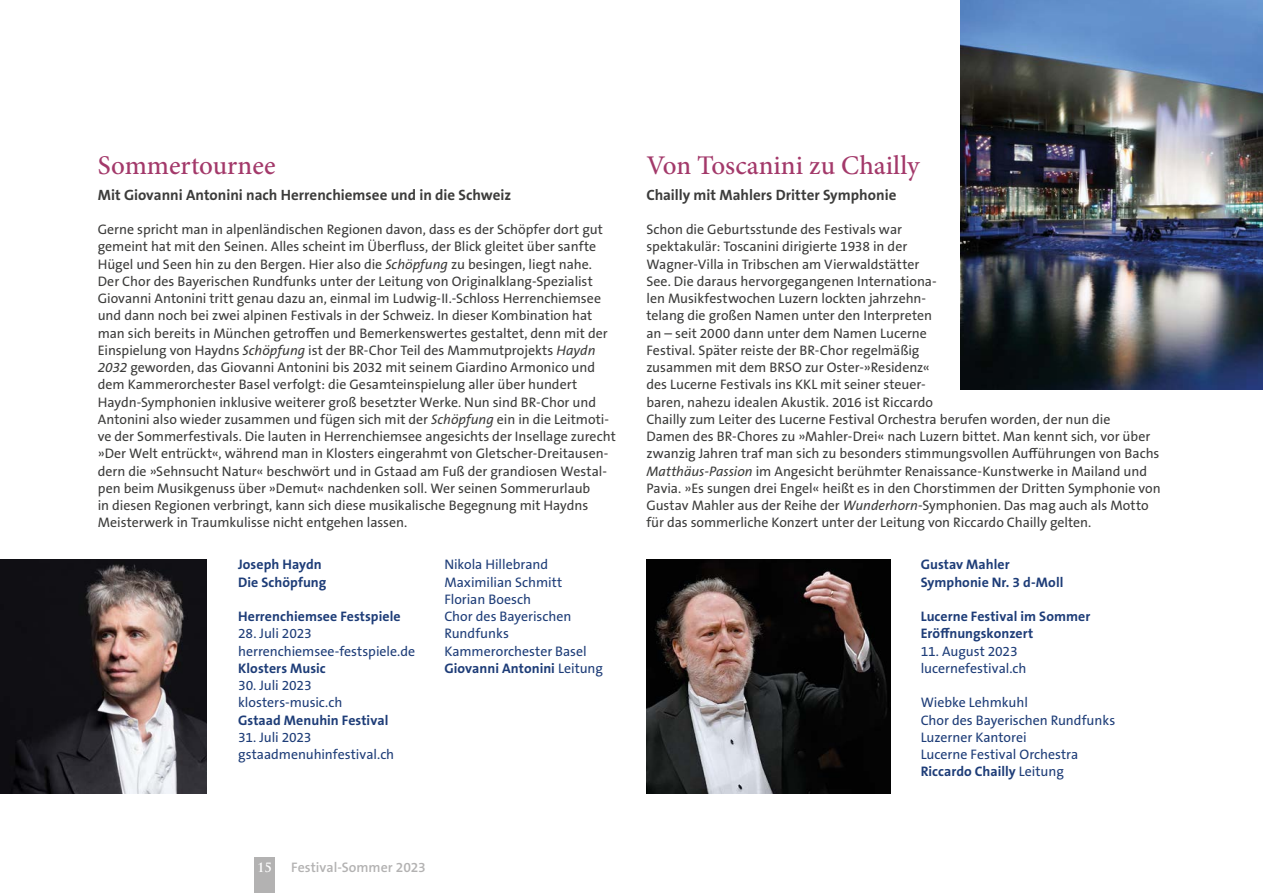
<style>
.page{position:relative;width:1263px;height:893px;background:#fff}
.page>*{position:absolute;margin:0;border:0;box-sizing:border-box;transform-origin:0 0}
.t1{font:500 27px "Minion Pro";color:#a3396a}
.t2{font:700 15px "The Sans B W7";color:#3c3c3b}
.t3{font:13.8px/17.2px "The Sans B W5 Plain";letter-spacing:-.005em;color:#3c3c3b}
.t4{font:13.8px/17.2px "The Sans B W5 Plain";letter-spacing:-.005em;color:#1e3d78}
.t5{font:700 13.8px/17.2px "The Sans B W7";letter-spacing:.005em;color:#1e3d78}
.t6{font:600 13.8px "The Sans B W6";letter-spacing:.005em;color:#b3b2b2}
.t7{font:700 12.45px "Trajan Pro";color:#fff}
.s1{font-style:italic}
.s2{font-family:"The Sans B W5 Plain";font-weight:400}
</style>
<div class="page">
<div style="left:255px;top:857px;width:20px;height:36px;background:#b3b2b2"></div>
<img style="left:0;top:560px;width:206px;height:234px">
<img style="left:960px;top:0;width:303px;height:389px">
<img style="left:646px;top:559px;width:245px;height:235px">
<h1 class="t1" style="left:98px;top:147px;width:179px">Sommertournee</h1>
<p class="t2" style="left:98px;top:185px;width:415px">Mit Giovanni Antonini nach Herrenchiemsee und in die Schweiz</p>
<p class="t3" style="left:98px;top:221px;width:520px">Gerne spricht man in alpenländischen Regionen davon, dass es der Schöpfer dort gut gemeint hat mit den Seinen. Alles scheint im Überfluss, der Blick gleitet über sanfte Hügel und Seen hin zu den Bergen. Hier also die <span class="s1">Schöpfung</span> zu besingen, liegt nahe.<br>Der Chor des Bayerischen Rundfunks unter der Leitung von Originalklang-Spezialist Giovanni Antonini tritt genau dazu an, einmal im Ludwig-II.-Schloss Herrenchiemsee und dann noch bei zwei alpinen Festivals in der Schweiz. In dieser Kombination hat man sich bereits in München getroffen und Bemerkenswertes gestaltet, denn mit der Einspielung von Haydns <span class="s1">Schöpfung</span> ist der BR-Chor Teil des Mammutprojekts <span class="s1">Haydn 2032</span> geworden, das Giovanni Antonini bis 2032 mit seinem Giardino Armonico und dem Kammerorchester Basel verfolgt: die Gesamteinspielung aller über hundert Haydn-Symphonien inklusive weiterer groß besetzter Werke. Nun sind BR-Chor und Antonini also wieder zusammen und fügen sich mit der <span class="s1">Schöpfung</span> ein in die Leitmoti&shy;ve der Sommerfestivals. Die lauten in Herrenchiemsee angesichts der Insellage zurecht »Der Welt entrückt«, während man in Klosters eingerahmt von Gletscher-Dreitausen&shy;dern die »Sehnsucht Natur« beschwört und in Gstaad am Fuß der grandiosen Westal&shy;pen beim Musikgenuss über »Demut« nachdenken soll. Wer seinen Sommerurlaub<br>in diesen Regionen verbringt, kann sich diese musikalische Begegnung mit Haydns Meisterwerk in Traumkulisse nicht entgehen lassen.</p>
<p class="t5" style="left:238px;top:556px;width:90px">Joseph Haydn<br>Die Schöpfung</p>
<p class="t5" style="left:238px;top:608px;width:164px">Herrenchiemsee Festspiele</p>
<p class="t4" style="left:238px;top:625px;width:179px">28. Juli 2023 herrenchiemsee-festspiele.de</p>
<p class="t5" style="left:238px;top:660px;width:89px">Klosters Music</p>
<p class="t4" style="left:238px;top:677px;width:106px">30. Juli 2023 klosters-music.ch</p>
<p class="t5" style="left:238px;top:711px;width:152px">Gstaad Menuhin Festival</p>
<p class="t4" style="left:238px;top:729px;width:158px">31. Juli 2023 gstaadmenuhinfestival.ch</p>
<p class="t4" style="left:444px;top:556px;width:144px">Nikola Hillebrand<br>Maximilian Schmitt<br>Florian Boesch<br>Chor des Bayerischen<br>Rundfunks<br>Kammerorchester Basel</p>
<p class="t5" style="left:444px;top:660px;width:160px">Giovanni Antonini <span class="s2">Leitung</span></p>
<h1 class="t1" style="left:646px;top:147px;width:275px">Von Toscanini zu Chailly</h1>
<p class="t2" style="left:646px;top:185px;width:251px">Chailly mit Mahlers Dritter Symphonie</p>
<p class="t3" style="left:646px;top:221px;width:516px">Schon die Geburtsstunde des Festivals war<br>spektakulär: Toscanini dirigierte 1938 in der<br>Wagner-Villa in Tribschen am Vierwaldstätter<br>See. Die daraus hervorgegangenen Internationa-<br>len Musikfestwochen Luzern lockten jahrzehn-<br>telang die großen Namen unter den Interpreten<br>an – seit 2000 dann unter dem Namen Lucerne<br>Festival. Später reiste der BR-Chor regelmäßig<br>zusammen mit dem BRSO zur Oster-»Residenz«<br>des Lucerne Festivals ins KKL mit seiner steuer-<br>baren, nahezu idealen Akustik. 2016 ist Riccardo<br>Chailly zum Leiter des Lucerne Festival Orchestra berufen worden, der nun die<br>Damen des BR-Chores zu »Mahler-Drei« nach Luzern bittet. Man kennt sich, vor über zwanzig Jahren traf man sich zu besonders stimmungsvollen Aufführungen von Bachs <span class="s1">Matthäus-Passion</span> im Angesicht berühmter Renaissance-Kunstwerke in Mailand und Pavia. »Es sungen drei Engel« heißt es in den Chorstimmen der Dritten Symphonie von Gustav Mahler aus der Reihe der <span class="s1">Wunderhorn</span>-Symphonien. Das mag auch als Motto für das sommerliche Konzert unter der Leitung von Riccardo Chailly gelten.</p>
<p class="t5" style="left:921px;top:556px;width:144px">Gustav Mahler<br>Symphonie Nr. 3 d-Moll</p>
<p class="t5" style="left:921px;top:608px;width:171px">Lucerne Festival im Sommer<br>Eröffnungskonzert</p>
<p class="t4" style="left:921px;top:642px;width:107px">11. August 2023 lucernefestival.ch</p>
<p class="t4" style="left:921px;top:694px;width:196px">Wiebke Lehmkuhl<br>Chor des Bayerischen Rundfunks<br>Luzerner Kantorei<br>Lucerne Festival Orchestra</p>
<p class="t5" style="left:921px;top:763px;width:145px">Riccardo Chailly <span class="s2">Leitung</span></p>
<p class="t7" style="left:257px;top:860px;width:17px">15</p>
<p class="t6" style="left:291px;top:859px;width:136px">Festival-Sommer 2023</p>
</div>
